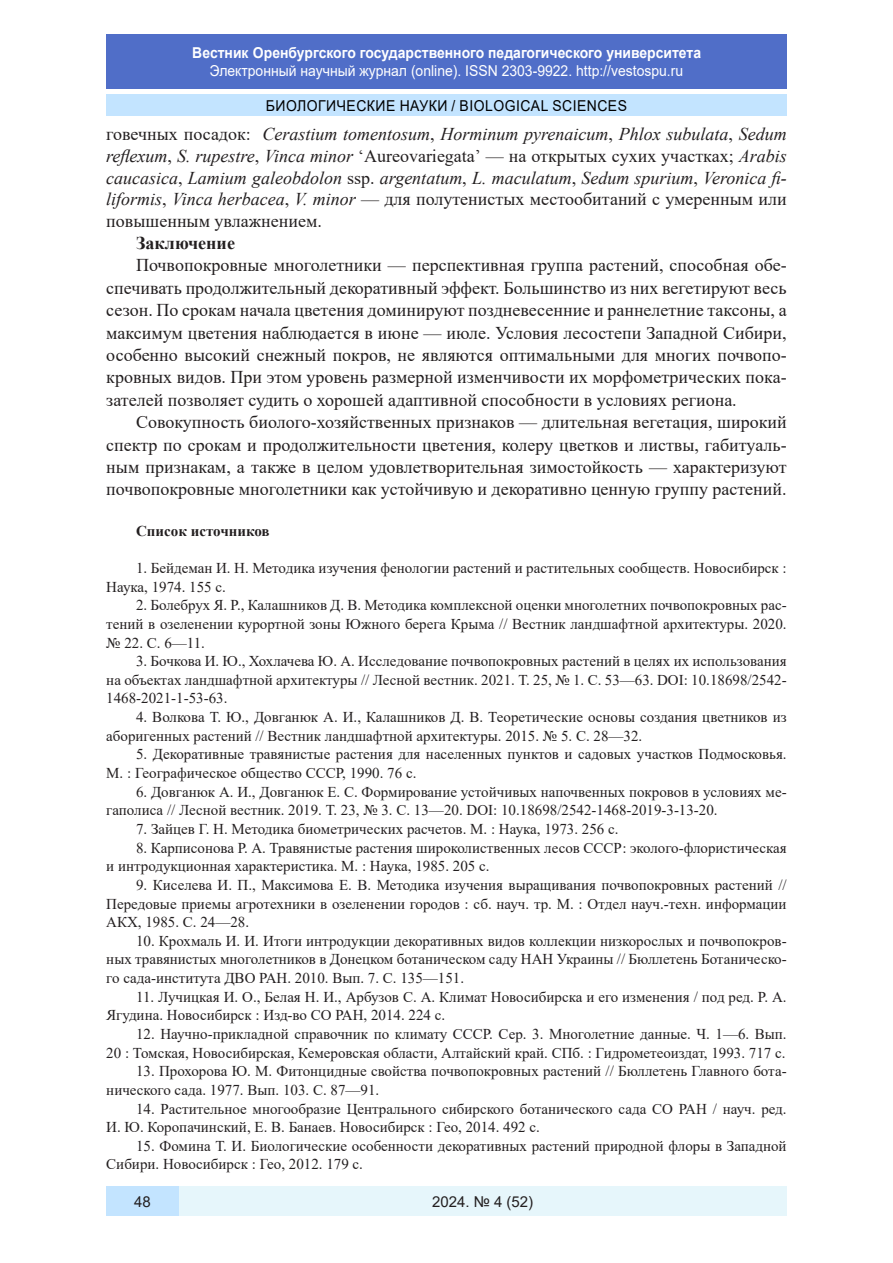
<style>
.page{position:relative;width:893px;height:1263px;background:#fff}
.page>*{position:absolute;margin:0;border:0;box-sizing:border-box;transform-origin:0 0}
.Стиль2{font:18px/22.4px "Times New Roman";color:#231f20;text-align:justify}
.Стиль2-2{font:italic 18px/21.8px "Times New Roman";color:#231f20;text-align:justify}
.Стиль2-3{font:700 18px "Times New Roman";color:#231f20}
.литература{font:15px/18.6px "Times New Roman";color:#231f20}
.t1{font:15px "Arial";color:#fff;scale:.93 1}
.t2{font:700 15px "Arial";color:#fff;scale:.93 1}
.t3{font:15px "Arial";letter-spacing:.035em;color:#000;scale:.93 1}
.литература-2{font:700 15px "Times New Roman";color:#231f20}
.t4{font:15px "Arial";color:#231f20}
.s1{font-style:normal}
</style>
<div class="page">
<div style="left:106px;top:34px;width:681px;height:55px;background:#506ec8"></div>
<div style="left:106px;top:95px;width:681px;height:21px;background:#c3e4ff"></div>
<div style="left:179px;top:1186px;width:608px;height:30px;background:#e6f6fb"></div>
<div style="left:106px;top:1186px;width:73px;height:30px;background:#c3e4ff"></div>
<p class="t2" style="left:192px;top:42px;width:549px">Вестник Оренбургского государственного педагогического университета</p>
<p class="t1" style="left:210px;top:60px;width:511px">Электронный научный журнал (online). ISSN 2303-9922. http://vestospu.ru</p>
<p class="t3" style="left:266px;top:95px;width:390px">БИОЛОГИЧЕСКИЕ НАУКИ / BIOLOGICAL SCIENCES</p>
<p class="Стиль2-2" style="left:106px;top:123px;width:682px"><span class="s1">говечных посадок:</span> Cerastium tomentosum<span class="s1">,</span> Horminum pyrenaicum<span class="s1">,</span> Phlox subulata<span class="s1">,</span> Sedum reflexum<span class="s1">,</span> S. rupestre<span class="s1">,</span> Vinca minor <span class="s1">ʻAureovariegataʼ — на открытых сухих участках;</span> Arabis caucasica<span class="s1">,</span> Lamium galeobdolon <span class="s1">ssp.</span> argentatum<span class="s1">,</span> L. maculatum<span class="s1">,</span> Sedum spurium<span class="s1">,</span> Veronica fi&shy;liformis<span class="s1">,</span> Vinca herbacea<span class="s1">,</span> V. minor <span class="s1">— для полутенистых местообитаний с умеренным или повышенным увлажнением.</span></p>
<p class="Стиль2-3" style="left:136px;top:230px;width:100px">Заключение</p>
<p class="Стиль2" style="left:106px;top:254px;width:682px;text-indent:30px">Почвопокровные многолетники — перспективная группа растений, способная обе&shy;спечивать продолжительный декоративный эффект. Большинство из них вегетируют весь сезон. По срокам начала цветения доминируют поздневесенние и раннелетние таксоны, а максимум цветения наблюдается в июне — июле. Условия лесостепи Западной Сибири, особенно высокий снежный покров, не являются оптимальными для многих почвопо&shy;кровных видов. При этом уровень размерной изменчивости их морфометрических пока&shy;зателей позволяет судить о хорошей адаптивной способности в условиях региона.</p>
<p class="Стиль2" style="left:106px;top:410px;width:682px;text-indent:30px">Совокупность биолого-хозяйственных признаков — длительная вегетация, широкий спектр по срокам и продолжительности цветения, колеру цветков и листвы, габитуаль&shy;ным признакам, а также в целом удовлетворительная зимостойкость — характеризуют почвопокровные многолетники как устойчивую и декоративно ценную группу растений.</p>
<p class="литература-2" style="left:136px;top:520px;width:135px">Список источников</p>
<p class="литература" style="left:106px;top:558px;width:682px;text-indent:30px">1. Бейдеман И. Н. Методика изучения фенологии растений и растительных сообществ. Новосибирск :<br>Наука, 1974. 155 с.</p>
<p class="литература" style="left:106px;top:595px;width:682px;text-align:justify;text-indent:30px">2. Болебрух Я. Р., Калашников Д. В. Методика комплексной оценки многолетних почвопокровных рас&shy;тений в озеленении курортной зоны Южного берега Крыма // Вестник ландшафтной архитектуры. 2020. № 22. C. 6—11.</p>
<p class="литература" style="left:106px;top:651px;width:682px;text-align:justify;text-indent:30px">3. Бочкова И. Ю., Хохлачева Ю. А. Исследование почвопокровных растений в целях их использования на объектах ландшафтной архитектуры // Лесной вестник. 2021. Т. 25, № 1. С. 53—63. DOI: 10.18698/2542- 1468-2021-1-53-63.</p>
<p class="литература" style="left:106px;top:707px;width:682px;text-indent:30px">4. Волкова Т. Ю., Довганюк А. И., Калашников Д. В. Теоретические основы создания цветников из аборигенных растений // Вестник ландшафтной архитектуры. 2015. № 5. C. 28—32.</p>
<p class="литература" style="left:106px;top:744px;width:682px;text-indent:30px">5. Декоративные травянистые растения для населенных пунктов и садовых участков Подмосковья.<br>М. : Географическое общество СССР, 1990. 76 с.</p>
<p class="литература" style="left:106px;top:782px;width:682px;text-indent:30px">6. Довганюк А. И., Довганюк Е. С. Формирование устойчивых напочвенных покровов в условиях ме&shy;гаполиса // Лесной вестник. 2019. Т. 23, № 3. С. 13—20. DOI: 10.18698/2542-1468-2019-3-13-20.</p>
<p class="литература" style="left:136px;top:819px;width:484px">7. Зайцев Г. Н. Методика биометрических расчетов. М. : Наука, 1973. 256 с.</p>
<p class="литература" style="left:106px;top:838px;width:682px;text-indent:30px">8. Карписонова Р. А. Травянистые растения широколиственных лесов СССР: эколого-флористическая и интродукционная характеристика. М. : Наука, 1985. 205 с.</p>
<p class="литература" style="left:106px;top:875px;width:682px;text-align:justify;text-indent:30px">9. Киселева И. П., Максимова Е. В. Методика изучения выращивания почвопокровных растений // Передовые приемы агротехники в озеленении городов : сб. науч. тр. М. : Отдел науч.-техн. информации АКХ, 1985. С. 24—28.</p>
<p class="литература" style="left:106px;top:931px;width:682px;text-align:justify;text-indent:30px">10. Крохмаль И. И. Итоги интродукции декоративных видов коллекции низкорослых и почвопокров&shy;ных травянистых многолетников в Донецком ботаническом саду НАН Украины // Бюллетень Ботаническо&shy;го сада-института ДВО РАН. 2010. Вып. 7. С. 135—151.</p>
<p class="литература" style="left:106px;top:987px;width:682px;text-indent:30px">11. Лучицкая И. О., Белая Н. И., Арбузов С. А. Климат Новосибирска и его изменения / под ред. Р. А.<br>Ягудина. Новосибирск : Изд-во СО РАН, 2014. 224 с.</p>
<p class="литература" style="left:106px;top:1024px;width:682px;text-align:right">12. Научно-прикладной справочник по климату СССР. Сер. 3. Многолетние данные. Ч. 1—6. Вып.<br>20 : Томская, Новосибирская, Кемеровская области, Алтайский край. СПб. : Гидрометеоиздат, 1993. 717 с.</p>
<p class="литература" style="left:106px;top:1061px;width:682px;text-indent:30px">13. Прохорова Ю. М. Фитонцидные свойства почвопокровных растений // Бюллетень Главного бота&shy;нического сада. 1977. Вып. 103. С. 87—91.</p>
<p class="литература" style="left:106px;top:1099px;width:682px;text-indent:30px">14. Растительное многообразие Центрального сибирского ботанического сада СО РАН / науч. ред.<br>И. Ю. Коропачинский, Е. В. Банаев. Новосибирск : Гео, 2014. 492 с.</p>
<p class="литература" style="left:106px;top:1136px;width:682px;text-indent:30px">15. Фомина Т. И. Биологические особенности декоративных растений природной флоры в Западной<br>Сибири. Новосибирск : Гео, 2012. 179 с.</p>
<p class="t4" style="left:134px;top:1191px;width:18px">48</p>
<p class="t4" style="left:432px;top:1192px;width:103px">2024. № 4 (52)</p>
</div>
